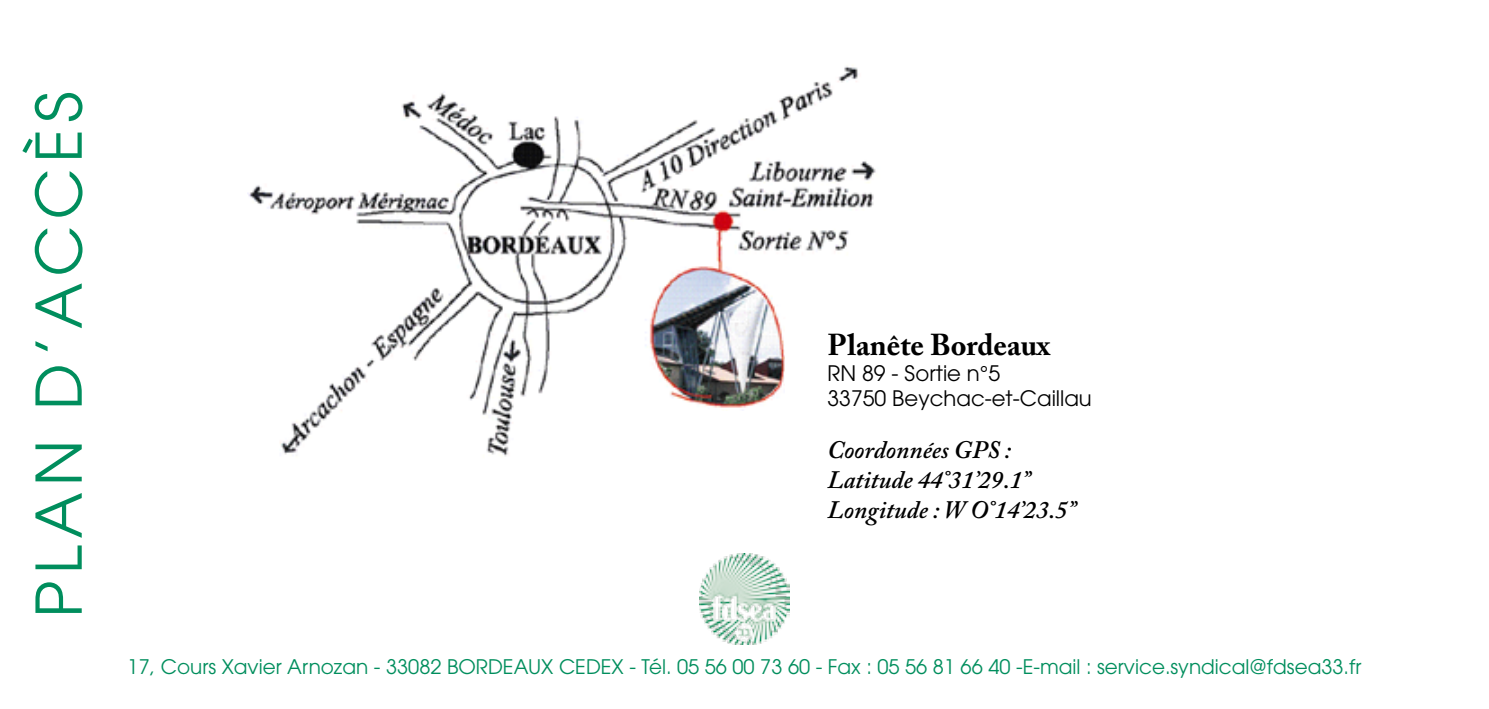
<style>
.page{position:relative;width:1489px;height:709px;background:#fff}
.page>*{position:absolute;margin:0;border:0;box-sizing:border-box;transform-origin:0 0}
.t1{font:62.5px "ITC Avant Garde Std";letter-spacing:.1em;color:#008e5d}
.t2{font:700 30px "Adobe Caslon Pro";color:#000}
.t3{font:italic 600 25px/30px "Adobe Caslon Pro";color:#000}
.t4{font:21.25px/25.5px "ITC Avant Garde Std";color:#000}
.t5{font:20px "ITC Avant Garde Std";color:#008e5d}
</style>
<div class="page">
<img style="left:699px;top:554px;width:90px;height:90px">
<img style="left:247px;top:66px;width:629px;height:391px">
<div style="left:661px;top:411px;width:353px;height:100px;background:#fff"></div>
<div style="left:784px;top:319px;width:353px;height:100px;background:#fff"></div>
<h1 class="t1" style="left:20px;top:617px;width:527px;rotate:-90deg">PLAN D’ACCÈS</h1>
<h2 class="t2" style="left:827px;top:327px;width:224px">Planête Bordeaux</h2>
<p class="t4" style="left:827px;top:360px;width:266px">RN 89 - Sortie n°5<br>33750 Beychac-et-Caillau</p>
<p class="t3" style="left:827px;top:434px;width:250px">Coordonnées GPS :<br>Latitude 44°31’29.1’’<br>Longitude : W O°14’23.5’’</p>
<p class="t5" style="left:128px;top:653px;width:1235px">17, Cours Xavier Arnozan - 33082 BORDEAUX CEDEX - Tél. 05 56 00 73 60 - Fax : 05 56 81 66 40 -E-mail : service.syndical@fdsea33.fr</p>
</div>
